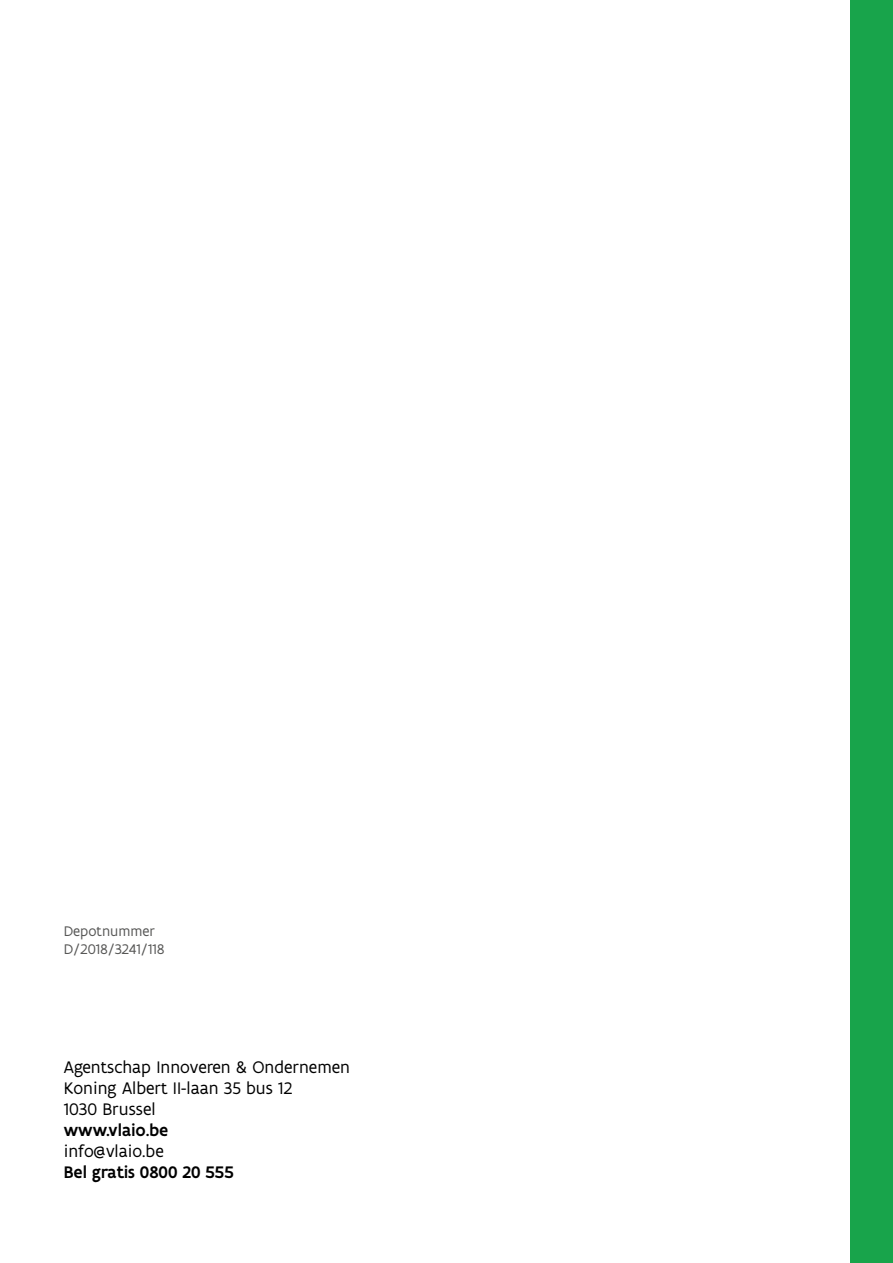
<style>
.page{position:relative;width:893px;height:1263px;background:#fff}
.page>*{position:absolute;margin:0;border:0;box-sizing:border-box;transform-origin:0 0}
.t1{font:18px/21px "Flanders Art Sans";color:#000}
.t2{font:500 18px "Flanders Art Sans";color:#000}
.t3{font:15px/18px "Flanders Art Sans";color:#575756}
</style>
<div class="page">
<div style="left:850px;top:0;width:43px;height:1263px;background:#18a44b"></div>
<p class="t3" style="left:64px;top:922px;width:102px">Depotnummer<br>D/2018/3241/118</p>
<p class="t1" style="left:64px;top:1057px;width:288px">Agentschap Innoveren &amp; Ondernemen<br>Koning Albert II-laan 35 bus 12<br>1030 Brussel</p>
<p class="t2" style="left:64px;top:1119px;width:106px">www.vlaio.be</p>
<p class="t1" style="left:64px;top:1141px;width:102px">info@vlaio.be</p>
<p class="t2" style="left:64px;top:1161px;width:172px">Bel gratis 0800 20 555</p>
</div>
